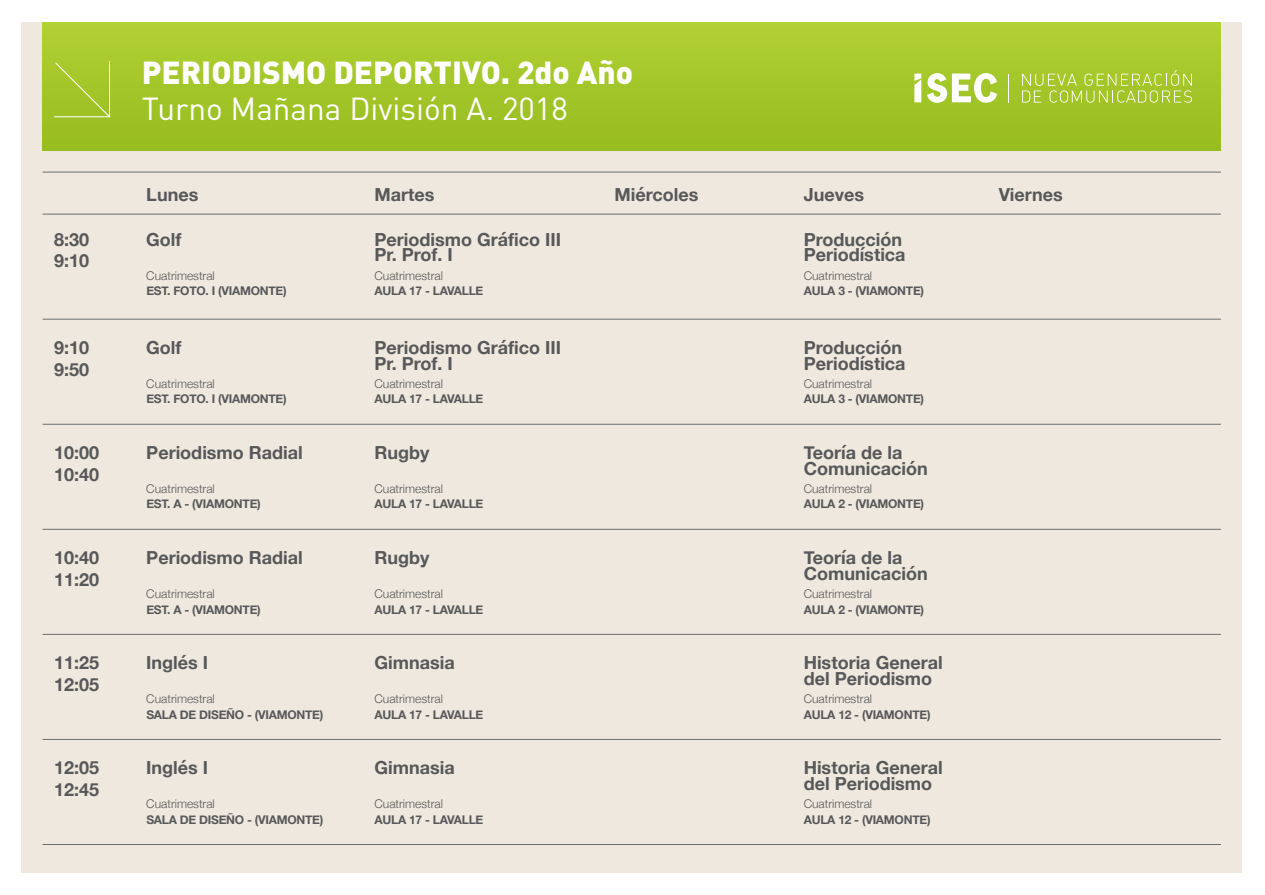
<style>
.page{position:relative;width:1265px;height:895px;background:#fff}
.page>*{position:absolute;margin:0;border:0;box-sizing:border-box;transform-origin:0 0}
.t1{font:900 31.5px "DIN Pro";color:#fff}
.t2{font:31.5px "DIN Pro";color:#fff}
.t3{font:700 18px/15.6px "Helvetica Neue";color:#57585a}
.t4{font:700 12px "Helvetica Neue";letter-spacing:-.02em;color:#57585a}
.t5{font:300 12px "Helvetica Neue";color:#57585a}
</style>
<div class="page">
<div style="left:21px;top:22px;width:1221px;height:850px;background:#efe8de"></div>
<div style="left:43px;top:22px;width:1177px;height:129px;background:linear-gradient(to right,#a4c729,#a4c72a)"></div>
<svg style="left:1022px;top:70px;width:169px;height:33px;background:#afce47"></svg>
<svg style="left:1007px;top:74px;width:1px;height:28px"></svg>
<svg style="left:927px;top:73px;width:70px;height:30px;background:#d4e49b"></svg>
<svg style="left:914px;top:74px;width:7px;height:28px"></svg>
<hr style="left:43px;top:172px;width:1177px;height:1px;background:#6c6d70">
<hr style="left:43px;top:214px;width:1177px;height:1px;background:#6c6d70">
<hr style="left:43px;top:319px;width:1177px;height:1px;background:#6c6d70">
<hr style="left:43px;top:424px;width:1177px;height:1px;background:#6c6d70">
<hr style="left:43px;top:529px;width:1177px;height:1px;background:#6c6d70">
<hr style="left:43px;top:634px;width:1177px;height:1px;background:#6c6d70">
<hr style="left:43px;top:739px;width:1177px;height:1px;background:#6c6d70">
<hr style="left:43px;top:844px;width:1177px;height:1px;background:#6c6d70">
<svg style="left:53px;top:60px;width:58px;height:58px;background:#a7c934"></svg>
<h1 class="t1" style="left:142px;top:51px;width:492px">PERIODISMO DEPORTIVO. 2do Año</h1>
<h1 class="t2" style="left:142px;top:87px;width:427px">Turno Mañana División A. 2018</h1>
<p class="t3" style="left:146px;top:187px;width:54px">Lunes</p>
<p class="t3" style="left:374px;top:187px;width:61px">Martes</p>
<p class="t3" style="left:614px;top:187px;width:85px">Miércoles</p>
<p class="t3" style="left:998px;top:187px;width:65px">Viernes</p>
<p class="t3" style="left:803px;top:187px;width:62px">Jueves</p>
<p class="t3" style="left:54px;top:229px;width:37px;line-height:21.6px">8:30<br>9:10</p>
<p class="t3" style="left:146px;top:232px;width:37px">Golf</p>
<p class="t5" style="left:146px;top:265px;width:70px">Cuatrimestral</p>
<p class="t4" style="left:146px;top:281px;width:142px">EST. FOTO. I (VIAMONTE)</p>
<p class="t3" style="left:374px;top:232px;width:188px">Periodismo Gráfico III<br>Pr. Prof. I</p>
<p class="t5" style="left:374px;top:265px;width:70px">Cuatrimestral</p>
<p class="t4" style="left:374px;top:281px;width:110px">AULA 17 - LAVALLE</p>
<p class="t3" style="left:803px;top:232px;width:103px">Producción<br>Periodística</p>
<p class="t5" style="left:803px;top:265px;width:70px">Cuatrimestral</p>
<p class="t4" style="left:803px;top:281px;width:122px">AULA 3 - (VIAMONTE)</p>
<p class="t3" style="left:54px;top:337px;width:37px;line-height:21.6px">9:10<br>9:50</p>
<p class="t3" style="left:146px;top:340px;width:37px">Golf</p>
<p class="t5" style="left:146px;top:373px;width:70px">Cuatrimestral</p>
<p class="t4" style="left:146px;top:389px;width:142px">EST. FOTO. I (VIAMONTE)</p>
<p class="t3" style="left:374px;top:340px;width:188px">Periodismo Gráfico III<br>Pr. Prof. I</p>
<p class="t5" style="left:374px;top:373px;width:70px">Cuatrimestral</p>
<p class="t4" style="left:374px;top:389px;width:110px">AULA 17 - LAVALLE</p>
<p class="t3" style="left:54px;top:442px;width:47px;line-height:21.6px">10:00<br>10:40</p>
<p class="t3" style="left:146px;top:445px;width:158px">Periodismo Radial</p>
<p class="t5" style="left:146px;top:478px;width:70px">Cuatrimestral</p>
<p class="t4" style="left:146px;top:494px;width:116px">EST. A - (VIAMONTE)</p>
<p class="t3" style="left:374px;top:445px;width:57px">Rugby</p>
<p class="t5" style="left:374px;top:478px;width:70px">Cuatrimestral</p>
<p class="t4" style="left:374px;top:494px;width:110px">AULA 17 - LAVALLE</p>
<p class="t3" style="left:54px;top:547px;width:47px;line-height:21.6px">10:40<br>11:20</p>
<p class="t3" style="left:146px;top:550px;width:158px">Periodismo Radial</p>
<p class="t5" style="left:146px;top:583px;width:70px">Cuatrimestral</p>
<p class="t4" style="left:146px;top:599px;width:116px">EST. A - (VIAMONTE)</p>
<p class="t3" style="left:374px;top:550px;width:57px">Rugby</p>
<p class="t5" style="left:374px;top:583px;width:70px">Cuatrimestral</p>
<p class="t4" style="left:374px;top:599px;width:110px">AULA 17 - LAVALLE</p>
<p class="t3" style="left:803px;top:340px;width:103px">Producción<br>Periodística</p>
<p class="t5" style="left:803px;top:373px;width:70px">Cuatrimestral</p>
<p class="t4" style="left:803px;top:389px;width:122px">AULA 3 - (VIAMONTE)</p>
<p class="t3" style="left:803px;top:445px;width:125px">Teoría de la<br>Comunicación</p>
<p class="t5" style="left:803px;top:478px;width:70px">Cuatrimestral</p>
<p class="t4" style="left:803px;top:494px;width:122px">AULA 2 - (VIAMONTE)</p>
<p class="t3" style="left:803px;top:550px;width:125px">Teoría de la<br>Comunicación</p>
<p class="t5" style="left:803px;top:583px;width:70px">Cuatrimestral</p>
<p class="t4" style="left:803px;top:599px;width:122px">AULA 2 - (VIAMONTE)</p>
<p class="t3" style="left:54px;top:652px;width:47px;line-height:21.6px">11:25<br>12:05</p>
<p class="t3" style="left:54px;top:757px;width:47px;line-height:21.6px">12:05<br>12:45</p>
<p class="t3" style="left:146px;top:655px;width:63px">Inglés I</p>
<p class="t5" style="left:146px;top:688px;width:70px">Cuatrimestral</p>
<p class="t4" style="left:146px;top:704px;width:178px">SALA DE DISEÑO - (VIAMONTE)</p>
<p class="t3" style="left:146px;top:760px;width:63px">Inglés I</p>
<p class="t5" style="left:146px;top:793px;width:70px">Cuatrimestral</p>
<p class="t4" style="left:146px;top:809px;width:178px">SALA DE DISEÑO - (VIAMONTE)</p>
<p class="t3" style="left:374px;top:655px;width:82px">Gimnasia</p>
<p class="t5" style="left:374px;top:688px;width:70px">Cuatrimestral</p>
<p class="t4" style="left:374px;top:704px;width:110px">AULA 17 - LAVALLE</p>
<p class="t3" style="left:374px;top:760px;width:82px">Gimnasia</p>
<p class="t5" style="left:374px;top:793px;width:70px">Cuatrimestral</p>
<p class="t4" style="left:374px;top:809px;width:110px">AULA 17 - LAVALLE</p>
<p class="t3" style="left:803px;top:655px;width:140px">Historia General del Periodismo</p>
<p class="t5" style="left:803px;top:688px;width:70px">Cuatrimestral</p>
<p class="t4" style="left:803px;top:704px;width:128px">AULA 12 - (VIAMONTE)</p>
<p class="t3" style="left:803px;top:760px;width:140px">Historia General del Periodismo</p>
<p class="t5" style="left:803px;top:793px;width:70px">Cuatrimestral</p>
<p class="t4" style="left:803px;top:809px;width:128px">AULA 12 - (VIAMONTE)</p>
</div>
